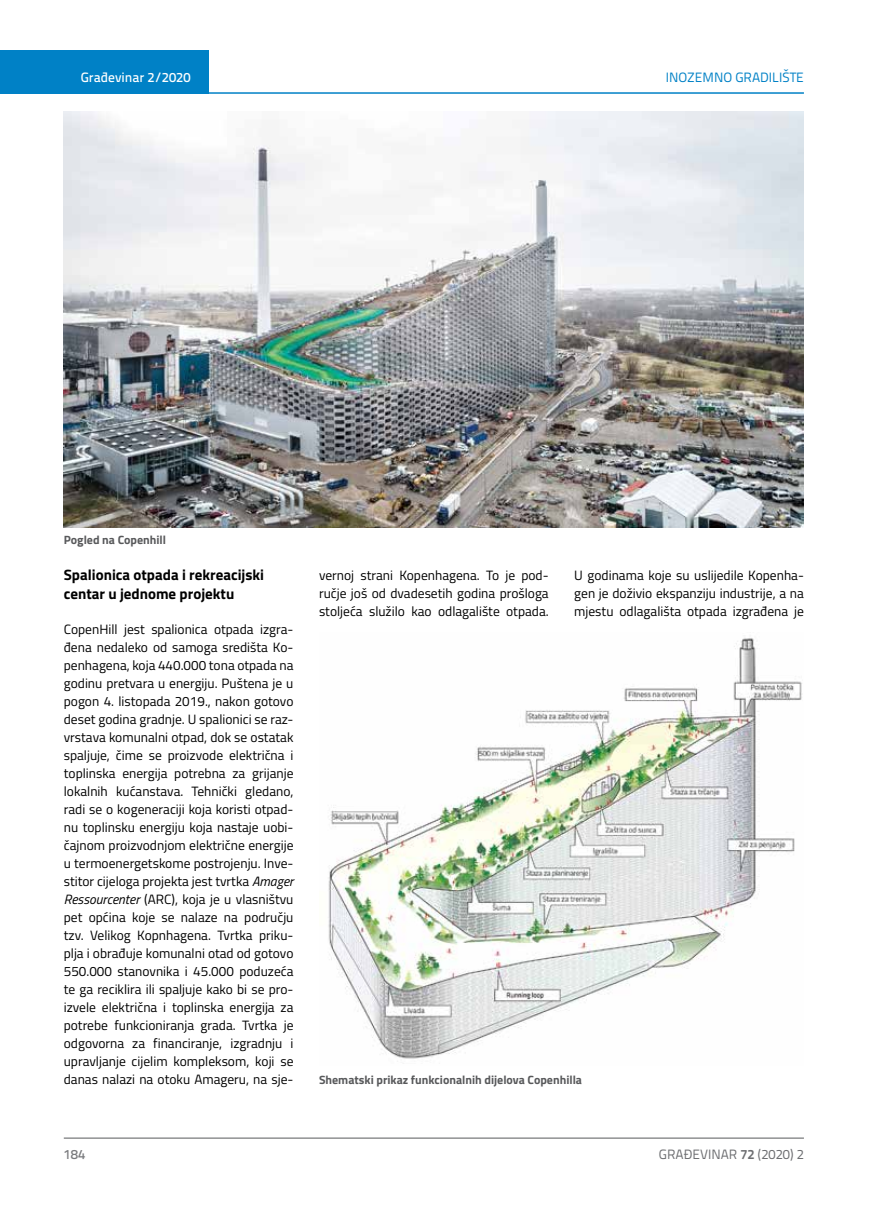
<style>
.page{position:relative;width:872px;height:1212px;background:#fff}
.page>*{position:absolute;margin:0;border:0;box-sizing:border-box;transform-origin:0 0}
.t1{font:700 15px/19.5px "Titillium";color:#000}
.t2{font:13.5px/18px "Titillium";color:#000;text-align:justify}
.t3{font:13.5px "Titillium Text 22 L";color:#6d6e71}
.t4{font:13.5px "Titillium Text 22 L";color:#0081c6}
.t5{font:500 13.5px "Titillium Text 22 L";color:#fff}
.t6{font:500 13.5px "Titillium Text 22 L";color:#797a7d}
.t7{font:700 12px "Titillium";color:#58595b}
.s1{font-style:italic}
.s2{font-weight:700}
</style>
<div class="page">
<div style="left:0;top:50px;width:208px;height:44px;background:#0081c6"></div>
<hr style="left:0;top:92px;width:804px;height:2px;background:#0081c6">
<hr style="left:64px;top:1138px;width:740px;height:1px;background:#58595b">
<img style="left:64px;top:112px;width:740px;height:416px">
<img style="left:328px;top:638px;width:474px;height:421px">
<p class="t5" style="left:81px;top:67px;width:111px">Građevinar 2/2020</p>
<p class="t4" style="left:666px;top:68px;width:140px">INOZEMNO GRADILIŠTE</p>
<p class="t7" style="left:64px;top:530px;width:104px">Pogled na Copenhill</p>
<p class="t1" style="left:64px;top:564px;width:202px">Spalionica otpada i rekreacijski centar u jednome projektu</p>
<p class="t2" style="left:64px;top:620px;width:231px">CopenHill jest spalionica otpada izgra&shy;đena nedaleko od samoga središta Ko&shy;penhagena, koja 440.000 tona otpada na godinu pretvara u energiju. Puštena je u pogon 4. listopada 2019., nakon gotovo deset godina gradnje. U spalionici se raz&shy;vrstava komunalni otpad, dok se ostatak spaljuje, čime se proizvode električna i toplinska energija potrebna za grijanje lokalnih kućanstava. Tehnički gledano, radi se o kogeneraciji koja koristi otpad&shy;nu toplinsku energiju koja nastaje uobi&shy;čajnom proizvodnjom električne energije u termoenergetskome postrojenju. Inve&shy;stitor cijeloga projekta jest tvrtka <span class="s1">Amager Ressourcenter</span> (ARC), koja je u vlasništvu pet općina koje se nalaze na području tzv. Velikog Kopnhagena. Tvrtka priku&shy;plja i obrađuje komunalni otad od gotovo 550.000 stanovnika i 45.000 poduzeća te ga reciklira ili spaljuje kako bi se pro&shy;izvele električna i toplinska energija za potrebe funkcioniranja grada. Tvrtka je odgovorna za financiranje, izgradnju i upravljanje cijelim kompleksom, koji se danas nalazi na otoku Amageru, na sje-</p>
<p class="t2" style="left:319px;top:565px;width:231px">vernoj strani Kopenhagena. To je pod&shy;ručje još od dvadesetih godina prošloga stoljeća služilo kao odlagalište otpada.</p>
<p class="t2" style="left:574px;top:565px;width:231px">U godinama koje su uslijedile Kopenha&shy;gen je doživio ekspanziju industrije, a na mjestu odlagališta otpada izgrađena je</p>
<p class="t7" style="left:319px;top:1071px;width:264px">Shematski prikaz funkcionalnih dijelova Copenhilla</p>
<p class="t6" style="left:64px;top:1144px;width:23px">184</p>
<p class="t3" style="left:659px;top:1144px;width:146px">GRAĐEVINAR <span class="s2">72</span> (2020) 2</p>
</div>
